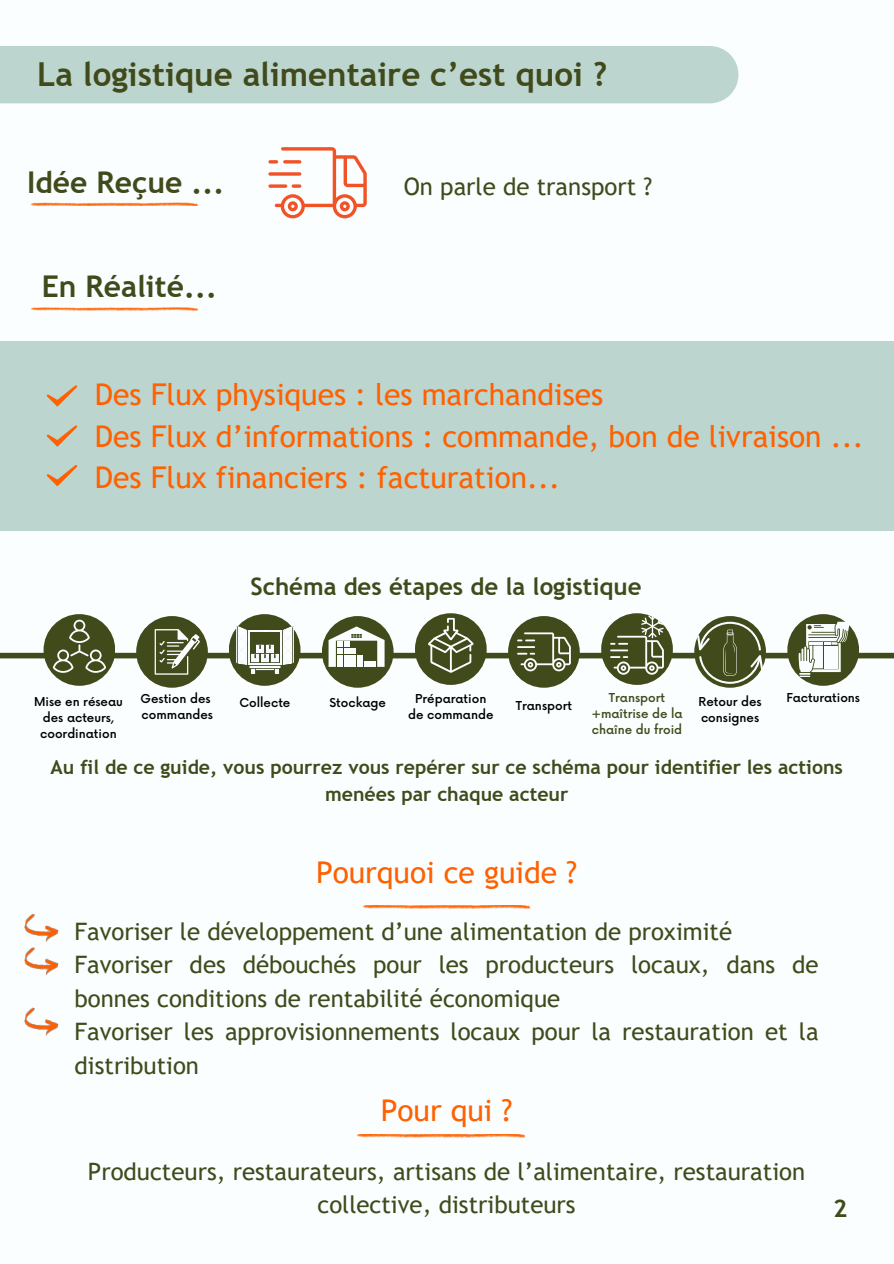
<style>
.page{position:relative;width:894px;height:1264px;background:#fff}
.page>*{position:absolute;margin:0;border:0;box-sizing:border-box;transform-origin:0 0}
.t1{font:700 33px "Trebuchet MS";color:#414a1b}
.t2{font:30px/41.7px "Trebuchet MS";color:#ff6100}
.t3{font:700 30px "Trebuchet MS";color:#414a1b}
.t4{font:700 24.3px "Trebuchet MS";color:#414a1b}
.t5{font:24px/33.5px "Trebuchet MS";color:#414a1b}
.t6{font:700 24px "Trebuchet MS";color:#414a1b}
.t7{font:700 19.5px/27px "Trebuchet MS";color:#414a1b;text-align:center}
.t8{font:500 12px "Now";color:#000}
.t9{font:500 12px/16px "Now";color:#414a1b}
</style>
<div class="page">
<div style="left:0;top:0;width:893px;height:1263px;background:#fafeff"></div>
<svg style="left:268px;top:147px;width:98px;height:71px"></svg>
<svg style="left:291px;top:184px;width:10px;height:4px"></svg>
<svg style="left:30px;top:202px;width:168px;height:4px"></svg>
<div style="left:0;top:652px;width:893px;height:6px;background:#414a1b"></div>
<div style="left:136px;top:616px;width:72px;height:71px;background:#414a1b;border-radius:50%"></div>
<div style="left:44px;top:614px;width:71px;height:71px;background:#414a1b;border-radius:50%"></div>
<div style="left:229px;top:614px;width:71px;height:71px;background:#414a1b;border-radius:50%"></div>
<div style="left:322px;top:616px;width:71px;height:71px;background:#414a1b;border-radius:50%"></div>
<div style="left:415px;top:613px;width:71px;height:72px;background:#414a1b;border-radius:50%"></div>
<div style="left:508px;top:616px;width:71px;height:71px;background:#414a1b;border-radius:50%"></div>
<div style="left:601px;top:613px;width:71px;height:72px;background:#414a1b;border-radius:50%"></div>
<svg style="left:694px;top:616px;width:71px;height:71px"></svg>
<div style="left:787px;top:614px;width:71px;height:71px;background:#414a1b;border-radius:50%"></div>
<svg style="left:53px;top:614px;width:57px;height:58px"></svg>
<svg style="left:155px;top:629px;width:45px;height:45px"></svg>
<svg style="left:517px;top:632px;width:53px;height:39px"></svg>
<svg style="left:610px;top:614px;width:53px;height:60px"></svg>
<svg style="left:697px;top:621px;width:65px;height:62px"></svg>
<svg style="left:798px;top:621px;width:50px;height:56px"></svg>
<img style="left:236px;top:626px;width:57px;height:47px">
<svg style="left:428px;top:618px;width:45px;height:54px"></svg>
<svg style="left:328px;top:626px;width:56px;height:41px"></svg>
<div style="left:0;top:341px;width:893px;height:189px;background:#bcd5cf"></div>
<svg style="left:31px;top:307px;width:167px;height:4px"></svg>
<img style="left:24px;top:913px;width:35px;height:29px">
<div style="left:0;top:46px;width:738px;height:57px;background:#bcd5cf"></div>
<img style="left:24px;top:947px;width:35px;height:28px">
<hr style="left:360px;top:905px;width:173px;height:3px;background:#ff6100">
<svg style="left:357px;top:1134px;width:169px;height:3px"></svg>
<svg style="left:47px;top:385px;width:30px;height:21px"></svg>
<svg style="left:47px;top:425px;width:30px;height:21px"></svg>
<svg style="left:47px;top:465px;width:30px;height:21px"></svg>
<img style="left:24px;top:1007px;width:35px;height:29px">
<p class="t1" style="left:37px;top:55px;width:571px">La logistique alimentaire c’est quoi ?</p>
<p class="t3" style="left:27px;top:165px;width:199px">Idée Reçue ...</p>
<p class="t5" style="left:403px;top:170px;width:250px">On parle de transport ?</p>
<p class="t3" style="left:42px;top:268px;width:177px">En Réalité...</p>
<p class="t2" style="left:95px;top:373px;width:770px">Des Flux physiques : les marchandises<br>Des Flux d’informations : commande, bon de livraison ...<br>Des Flux financiers : facturation...</p>
<p class="t6" style="left:250px;top:572px;width:392px">Schéma des étapes de la logistique</p>
<p class="t8" style="left:140px;top:692px;width:72px">Gestion des</p>
<h1 class="t8" style="left:142px;top:708px;width:73px">commandes</h1>
<p class="t9" style="left:608px;top:690px;width:58px">Transport</p>
<p class="t9" style="left:591px;top:706px;width:93px">+maîtrise de la chaîne du froid</p>
<p class="t8" style="left:34px;top:695px;width:90px">Mise en réseau</p>
<p class="t8" style="left:786px;top:691px;width:75px">Facturations</p>
<p class="t8" style="left:43px;top:711px;width:73px">des acteurs,</p>
<p class="t8" style="left:40px;top:727px;width:78px">coordination</p>
<h4 class="t8" style="left:239px;top:696px;width:52px">Collecte</h4>
<p class="t8" style="left:329px;top:696px;width:58px">Stockage</p>
<h1 class="t8" style="left:415px;top:692px;width:73px">Préparation</h1>
<p class="t8" style="left:408px;top:708px;width:87px">de commande</p>
<p class="t8" style="left:698px;top:695px;width:64px">Retour des</p>
<h3 class="t8" style="left:700px;top:711px;width:60px">consignes</h3>
<h2 class="t8" style="left:515px;top:699px;width:58px">Transport</h2>
<p class="t7" style="left:51px;top:753px;width:793px">Au fil de ce guide, vous pourrez vous repérer sur ce schéma pour identifier les actions menées par chaque acteur</p>
<p class="t2" style="left:316px;top:851px;width:263px">Pourquoi ce guide ?</p>
<p class="t5" style="left:74px;top:914px;width:745px">Favoriser le développement d’une alimentation de proximité Favoriser des débouchés pour les producteurs locaux, dans de bonnes conditions de rentabilité économique<br>Favoriser les approvisionnements locaux pour la restauration et la distribution</p>
<p class="t2" style="left:380px;top:1089px;width:133px">Pour qui ?</p>
<p class="t5" style="left:88px;top:1154px;width:718px;text-align:center">Producteurs, restaurateurs, artisans de l’alimentaire, restauration collective, distributeurs</p>
<p class="t4" style="left:832px;top:1194px;width:16px">2</p>
</div>
